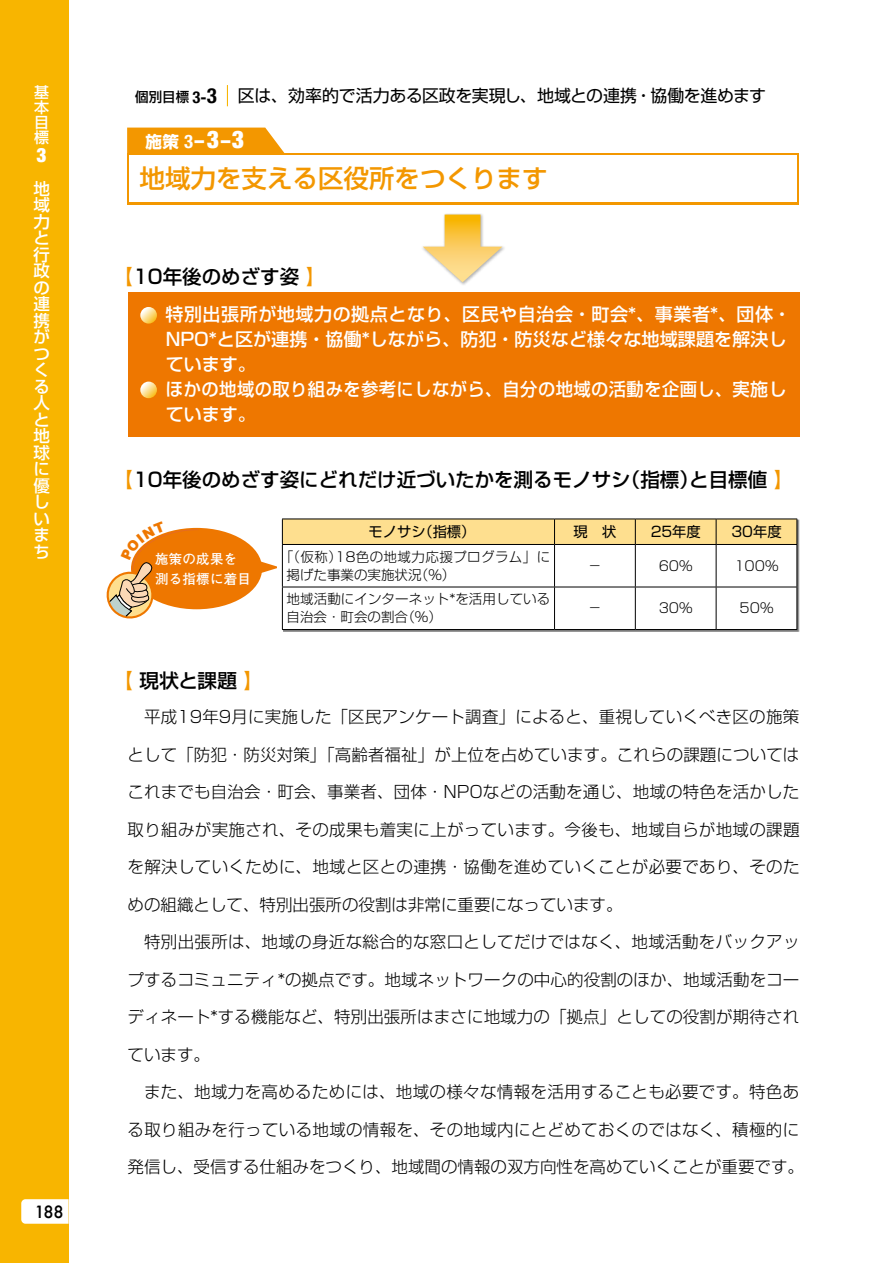
<style>
.page{position:relative;width:893px;height:1263px;background:#fff}
.page>*{position:absolute;margin:0;border:0;box-sizing:border-box;transform-origin:0 0}
.t1{font:500 25.5px "Shin Go Pr 6";color:#f39700}
.t2{font:500 19.5px "Shin Go Pr 6";color:#000}
.t3{font:900 condensed 19.5px "Helvetica Neue";color:#fff}
.t4{font:500 18px/24.9px "Shin Go Pr 6";letter-spacing:.025em;color:#fff}
.t5{font:16.95px "Shin Go Pr 6";letter-spacing:-.01em;color:#000}
.t6{font:300 16.5px "Shin Go Pr 6";letter-spacing:.015em;color:#000}
.t7{font:500 16.5px/16.5px "Shin Go Pr 6";color:#fff}
.t8{font:700 16.5px "Shin Go Pr 6";color:#fff}
.t9{font:500 16.5px "Futura";color:#000}
.t10{font:500 15px/15px "Shin Go Pr 6";color:#fff;text-align:justify}
.t11{font:14.25px "Shin Go Pr 6";color:#000}
.t12{font:300 13.5px/18px "Shin Go Pr 6";letter-spacing:.005em;color:#000}
.t13{font:300 13.5px/18px "Shin Go Pr 6";letter-spacing:.03em;color:#000}
.t14{font:700 13.5px/19.5px "Futo Go B101 Pr 5";letter-spacing:.02em;color:#fff}
.s1{font-weight:500;font-size:13.5px}
.s2{font-family:"Helvetica Neue";font-weight:700;font-stretch:condensed;font-size:16.5px}
.s3{font-family:"Helvetica Neue";font-weight:700;font-stretch:condensed;font-size:21px}
.s4{font-family:"Helvetica Neue";font-stretch:condensed;font-size:18.75px}
.s5{font-family:"Helvetica Neue";font-stretch:condensed;font-size:22.5px}
.s6{font-family:"Helvetica Neue";font-weight:900;font-stretch:condensed;font-size:24px}
.s7{color:#f39700}
</style>
<div class="page">
<div style="left:0;top:0;width:68px;height:1263px;background:#f8b500"></div>
<svg style="left:21px;top:1199px;width:48px;height:25px"></svg>
<svg style="left:227px;top:85px;width:1px;height:21px"></svg>
<div style="left:127px;top:153px;width:672px;height:51px;background:#f39700"></div>
<svg style="left:127px;top:128px;width:158px;height:25px;background:#f39d10"></svg>
<div style="left:129px;top:155px;width:668px;height:47px;background:#fff"></div>
<img style="left:422px;top:213px;width:82px;height:72px">
<svg style="left:423px;top:215px;width:79px;height:67px"></svg>
<div style="left:128px;top:292px;width:671px;height:144px;background:#e70"></div>
<svg style="left:140px;top:307px;width:17px;height:17px"></svg>
<svg style="left:140px;top:382px;width:17px;height:16px"></svg>
<div style="left:131px;top:528px;width:131px;height:81px;background:#e70;border-radius:50%"></div>
<svg style="left:260px;top:558px;width:16px;height:18px"></svg>
<div style="left:283px;top:519px;width:517px;height:113px;background:#000;opacity:.5"></div>
<svg style="left:282px;top:519px;width:516px;height:110px"></svg>
<hr style="left:282px;top:544px;width:272px;height:1px;background:#000">
<hr style="left:282px;top:545px;width:1px;height:42px;background:#000">
<hr style="left:554px;top:544px;width:81px;height:1px;background:#000">
<hr style="left:554px;top:545px;width:1px;height:42px;background:#000">
<hr style="left:635px;top:544px;width:81px;height:1px;background:#000">
<hr style="left:635px;top:545px;width:1px;height:42px;background:#000">
<hr style="left:716px;top:544px;width:81px;height:1px;background:#000">
<hr style="left:716px;top:545px;width:1px;height:42px;background:#000">
<hr style="left:797px;top:545px;width:1px;height:42px;background:#000">
<hr style="left:282px;top:587px;width:272px;height:1px;background:#000">
<hr style="left:282px;top:587px;width:1px;height:42px;background:#000">
<hr style="left:554px;top:587px;width:81px;height:1px;background:#000">
<hr style="left:554px;top:587px;width:1px;height:42px;background:#000">
<hr style="left:635px;top:587px;width:81px;height:1px;background:#000">
<hr style="left:635px;top:587px;width:1px;height:42px;background:#000">
<hr style="left:716px;top:587px;width:81px;height:1px;background:#000">
<hr style="left:716px;top:587px;width:1px;height:42px;background:#000">
<hr style="left:797px;top:587px;width:1px;height:42px;background:#000">
<hr style="left:282px;top:629px;width:272px;height:1px;background:#000">
<hr style="left:554px;top:629px;width:81px;height:1px;background:#000">
<hr style="left:635px;top:629px;width:81px;height:1px;background:#000">
<hr style="left:716px;top:629px;width:81px;height:1px;background:#000">
<svg style="left:106px;top:527px;width:93px;height:92px"></svg>
<p class="t10" style="left:34px;top:84px;width:16px">基本目標</p>
<p class="t3" style="left:37px;top:143px;width:12px">3</p>
<p class="t7" style="left:33px;top:179px;width:18px">地域力と行政の連携がつくる人と地球に優しいまち</p>
<p class="t9" style="left:34px;top:1200px;width:31px">188</p>
<p class="t5" style="left:135px;top:82px;width:632px"><span class="s1">個別目標</span> <span class="s2">3-</span><span class="s3">3</span> 区は、効率的で活力ある区政を実現し、地域との連携・協働を進めます</p>
<p class="t8" style="left:146px;top:128px;width:100px">施策 <span class="s4">3</span><span class="s5">-</span><span class="s6">3</span><span class="s5">-</span><span class="s6">3</span></p>
<h1 class="t1" style="left:140px;top:157px;width:409px">地域力を支える区役所をつくります</h1>
<p class="t2" style="left:114px;top:260px;width:213px"><span class="s7">【</span>10年後のめざす姿 <span class="s7">】</span></p>
<p class="t4" style="left:165px;top:301px;width:627px">特別出張所が地域力の拠点となり、区民や自治会・町会*、事業者*、団体・<br>NPO*と区が連携・協働*しながら、防犯・防災など様々な地域課題を解決しています。<br>ほかの地域の取り組みを参考にしながら、自分の地域の活動を企画し、実施しています。</p>
<p class="t2" style="left:114px;top:463px;width:681px"><span class="s7">【</span>10年後のめざす姿にどれだけ近づいたかを測るモノサシ（指標）と目標値<span class="s7">】</span></p>
<p class="t14" style="left:155px;top:549px;width:97px">施策の成果を測る指標に着目</p>
<p class="t11" style="left:369px;top:520px;width:108px">モノサシ（指標）</p>
<p class="t11" style="left:574px;top:520px;width:44px">現　状</p>
<p class="t11" style="left:651px;top:520px;width:52px">25年度</p>
<p class="t11" style="left:731px;top:520px;width:52px">30年度</p>
<p class="t13" style="left:287px;top:546px;width:265px;text-indent:-7px">「（仮称）18色の地域力応援プログラム」に掲げた事業の実施状況（％）</p>
<p class="t12" style="left:588px;top:555px;width:15px">−</p>
<p class="t12" style="left:659px;top:555px;width:35px">60％</p>
<p class="t12" style="left:734px;top:555px;width:46px">100％</p>
<p class="t12" style="left:287px;top:589px;width:265px">地域活動にインターネット*を活用している自治会・町会の割合（％）</p>
<p class="t12" style="left:588px;top:598px;width:15px">−</p>
<p class="t12" style="left:659px;top:598px;width:35px">30％</p>
<p class="t12" style="left:739px;top:598px;width:35px">50％</p>
<p class="t2" style="left:114px;top:665px;width:151px"><span class="s7">【</span> 現状と課題 <span class="s7">】</span></p>
<p class="t6" style="left:144px;top:703px;width:657px">平成19年9月に実施した「区民アンケート調査」によると、重視していくべき区の施策</p>
<p class="t6" style="left:128px;top:741px;width:673px">として「防犯・防災対策」「高齢者福祉」が上位を占めています。これらの課題については</p>
<p class="t6" style="left:128px;top:778px;width:673px">これまでも自治会・町会、事業者、団体・NPOなどの活動を通じ、地域の特色を活かした</p>
<p class="t6" style="left:128px;top:816px;width:673px">取り組みが実施され、その成果も着実に上がっています。今後も、地域自らが地域の課題</p>
<p class="t6" style="left:128px;top:853px;width:673px">を解決していくために、地域と区との連携・協働を進めていくことが必要であり、そのた</p>
<p class="t6" style="left:128px;top:891px;width:497px">めの組織として、特別出張所の役割は非常に重要になっています。</p>
<p class="t6" style="left:144px;top:928px;width:657px">特別出張所は、地域の身近な総合的な窓口としてだけではなく、地域活動をバックアッ</p>
<p class="t6" style="left:128px;top:966px;width:673px">プするコミュニティ*の拠点です。地域ネットワークの中心的役割のほか、地域活動をコー</p>
<p class="t6" style="left:128px;top:1003px;width:673px">ディネート*する機能など、特別出張所はまさに地域力の「拠点」としての役割が期待され</p>
<p class="t6" style="left:128px;top:1041px;width:84px">ています。</p>
<p class="t6" style="left:144px;top:1078px;width:657px">また、地域力を高めるためには、地域の様々な情報を活用することも必要です。特色あ</p>
<p class="t6" style="left:128px;top:1116px;width:673px">る取り組みを行っている地域の情報を、その地域内にとどめておくのではなく、積極的に</p>
<p class="t6" style="left:128px;top:1153px;width:678px">発信し、受信する仕組みをつくり、地域間の情報の双方向性を高めていくことが重要です。</p>
</div>
